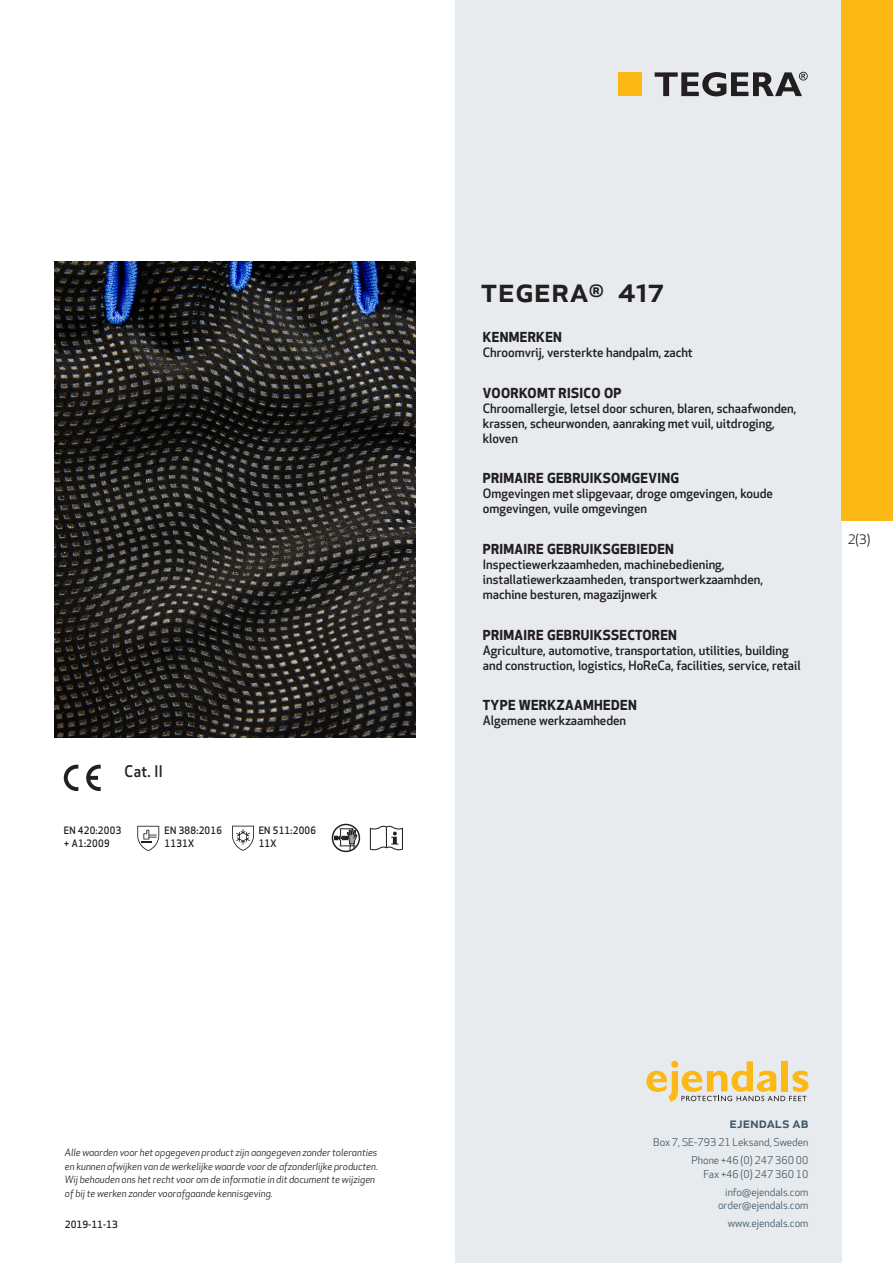
<style>
.page{position:relative;width:893px;height:1263px;background:#fff}
.page>*{position:absolute;margin:0;border:0;box-sizing:border-box;transform-origin:0 0}
.prodname{font:500 34.5px "Apex New";color:#231f20}
.Artikel{font:500 15.6px "Apex New";color:#231f20;scale:.95 1}
.t1{font:500 15px "Apex New";color:#405968}
.Funktion_body{font:700 13.5px "Apex New";letter-spacing:.025em;color:#231f20}
.t2{font:12.75px "Apex New";color:#231f20}
.Funktion_body-2{font:500 12.6px/15px "Apex New";color:#231f20}
.t3{font:10.5px/18px "Apex New";color:#405968;text-align:right}
.Artikel-2{font:500 10.05px/13.2px "Apex New";letter-spacing:.025em;color:#231f20;scale:.95 1}
.t4{font:italic 9.75px/13.5px "Apex New";color:#231f20}
.Sidfot_datum{font:500 9.75px "Apex New";color:#231f20}
</style>
<div class="page">
<div style="left:455px;top:0;width:387px;height:1263px;background:#e8ebee"></div>
<svg style="left:646px;top:1061px;width:162px;height:40px"></svg>
<div style="left:842px;top:0;width:51px;height:520px;background:#fcb814"></div>
<div style="left:618px;top:72px;width:24px;height:24px;background:#fcb814"></div>
<svg style="left:655px;top:72px;width:153px;height:24px"></svg>
<svg style="left:86px;top:765px;width:15px;height:26px"></svg>
<svg style="left:64px;top:765px;width:14px;height:26px"></svg>
<svg style="left:137px;top:826px;width:22px;height:25px"></svg>
<svg style="left:232px;top:826px;width:22px;height:25px"></svg>
<svg style="left:335px;top:824px;width:22px;height:26px"></svg>
<div style="left:332px;top:824px;width:28px;height:28px;border:1px solid #231f20;border-radius:50%"></div>
<svg style="left:370px;top:826px;width:33px;height:24px"></svg>
<img style="left:54px;top:261px;width:361px;height:477px">
<p class="Artikel" style="left:125px;top:761px;width:42px">Cat. II</p>
<p class="Artikel-2" style="left:64px;top:823px;width:62px">EN 420:2003 + A1:2009</p>
<p class="Artikel-2" style="left:165px;top:823px;width:62px">EN 388:2016<br>1131X</p>
<p class="Artikel-2" style="left:259px;top:823px;width:62px">EN 511:2006<br>11X</p>
<p class="prodname" style="left:480px;top:266px;width:185px">TEGERA<sup>®</sup> 417</p>
<p class="Funktion_body" style="left:483px;top:327px;width:81px">KENMERKEN</p>
<p class="Funktion_body-2" style="left:483px;top:345px;width:211px">Chroomvrij, versterkte handpalm, zacht</p>
<p class="Funktion_body" style="left:483px;top:383px;width:140px">VOORKOMT RISICO OP</p>
<p class="Funktion_body-2" style="left:483px;top:400px;width:315px">Chroomallergie, letsel door schuren, blaren, schaafwonden, krassen, scheurwonden, aanraking met vuil, uitdroging, kloven</p>
<p class="Funktion_body" style="left:483px;top:468px;width:198px">PRIMAIRE GEBRUIKSOMGEVING</p>
<p class="Funktion_body-2" style="left:483px;top:486px;width:292px">Omgevingen met slipgevaar, droge omgevingen, koude omgevingen, vuile omgevingen</p>
<p class="Funktion_body" style="left:483px;top:539px;width:193px">PRIMAIRE GEBRUIKSGEBIEDEN</p>
<p class="Funktion_body-2" style="left:483px;top:556px;width:282px">Inspectiewerkzaamheden, machinebediening, installatiewerkzaamheden, transportwerkzaamhden, machine besturen, magazijnwerk</p>
<p class="Funktion_body" style="left:483px;top:625px;width:196px">PRIMAIRE GEBRUIKSSECTOREN</p>
<p class="Funktion_body-2" style="left:483px;top:642px;width:319px">Agriculture, automotive, transportation, utilities, building and construction, logistics, HoReCa, facilities, service, retail</p>
<p class="Funktion_body" style="left:483px;top:695px;width:155px">TYPE WERKZAAMHEDEN</p>
<p class="Funktion_body-2" style="left:483px;top:713px;width:145px">Algemene werkzaamheden</p>
<p class="t2" style="left:848px;top:531px;width:24px">2(3)</p>
<p class="t4" style="left:65px;top:1146px;width:315px">Alle waarden voor het opgegeven product zijn aangegeven zonder toleranties en kunnen afwijken van de werkelijke waarde voor de afzonderlijke producten.<br>Wij behouden ons het recht voor om de informatie in dit document te wijzigen of bij te werken zonder voorafgaande kennisgeving.</p>
<p class="Sidfot_datum" style="left:65px;top:1218px;width:54px">2019-11-13</p>
<p class="t1" style="left:729px;top:1113px;width:80px">ejendals ab</p>
<p class="t3" style="left:653px;top:1133px;width:157px">Box 7, SE-793 21 Leksand, Sweden<br>Phone +46 (0) 247 360 00</p>
<p class="t3" style="left:703px;top:1165px;width:107px">Fax +46 (0) 247 360 10 info@ejendals.com</p>
<p class="t3" style="left:718px;top:1196px;width:92px">order@ejendals.com</p>
<p class="t3" style="left:728px;top:1215px;width:82px">www.ejendals.com</p>
</div>
